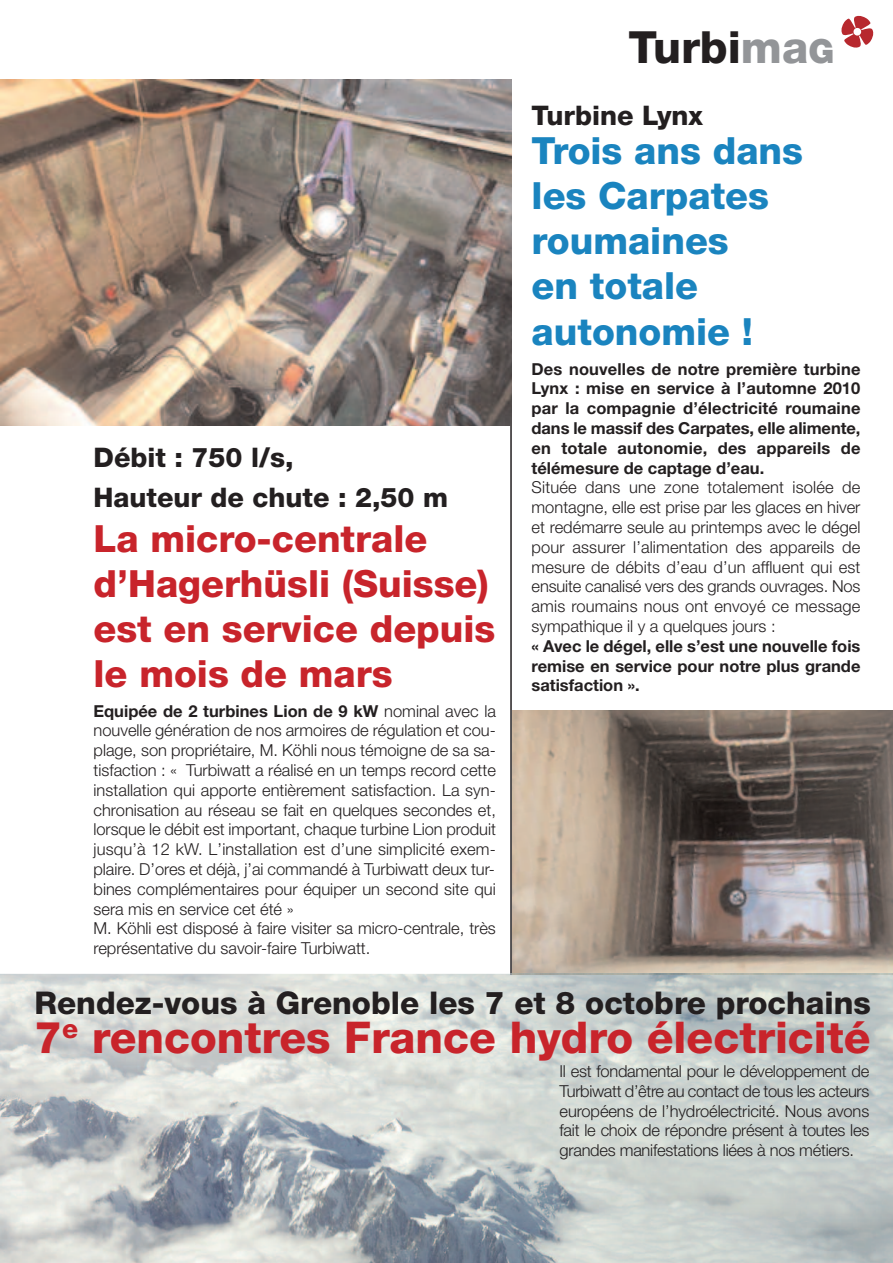
<style>
.page{position:relative;width:893px;height:1263px;background:#fff}
.page>*{position:absolute;margin:0;border:0;box-sizing:border-box;transform-origin:0 0}
.t1{font:800 44.4px "Helvetica Neue";color:#231f20}
.t2{font:800 43.8px "Helvetica Neue";color:#c8242b}
.t3{font:800 37.5px/45px "Helvetica Neue";color:#c8242b}
.t4{font:800 37.5px/45px "Helvetica Neue";color:#1a84bf}
.t5{font:800 31.35px "Helvetica Neue";color:#231f20}
.t6{font:800 27px/39.9px "Helvetica Neue";color:#231f20}
.t7{font:300 16.5px/19.8px "Helvetica Neue";color:#231f20;text-align:justify}
.t8{font:700 16.5px/19.8px "Helvetica Neue";color:#231f20;text-align:justify}
.s1{font-weight:700}
.s2{color:#939598}
.s3{font-weight:900;font-size:33.3px;color:#939598}
</style>
<div class="page">
<hr style="left:510px;top:79px;width:2px;height:895px;background:#231f20">
<img style="left:0;top:80px;width:512px;height:345px">
<img style="left:512px;top:711px;width:381px;height:263px">
<img style="left:0;top:974px;width:893px;height:289px">
<svg style="left:841px;top:15px;width:33px;height:33px"></svg>
<h3 class="t6" style="left:94px;top:439px;width:356px">Débit : 750 l/s,<br>Hauteur de chute : 2,50 m</h3>
<h3 class="t3" style="left:94px;top:519px;width:403px">La micro-centrale d’Hagerhüsli (Suisse) est en service depuis le mois de mars</h3>
<p class="t7" style="left:94px;top:702px;width:404px;text-align:left"><span class="s1">Equipée de 2 turbines Lion de 9 kW</span> nominal avec la nouvelle génération de nos armoires de régulation et cou&shy;plage, son propriétaire, M. Köhli nous témoigne de sa sa&shy;tisfaction : « Turbiwatt a réalisé en un temps record cette installation qui apporte entièrement satisfaction. La syn&shy;chronisation au réseau se fait en quelques secondes et, lorsque le débit est important, chaque turbine Lion produit jusqu’à 12 kW. L’installation est d’une simplicité exem&shy;plaire. D’ores et déjà, j’ai commandé à Turbiwatt deux tur&shy;bines complémentaires pour équiper un second site qui sera mis en service cet été »<br>M. Köhli est disposé à faire visiter sa micro-centrale, très représentative du savoir-faire Turbiwatt.</p>
<h1 class="t1" style="left:628px;top:31px;width:207px">Turbi<span class="s2">ma</span><span class="s3">G</span></h1>
<h3 class="t6" style="left:532px;top:97px;width:173px">Turbine Lynx</h3>
<h3 class="t4" style="left:532px;top:132px;width:273px">Trois ans dans les Carpates roumaines<br>en totale autonomie !</h3>
<p class="t8" style="left:532px;top:360px;width:330px">Des nouvelles de notre première turbine Lynx : mise en service à l’automne 2010 par la compagnie d’électricité roumaine dans le massif des Carpates, elle alimente, en totale autonomie, des appareils de télémesure de captage d’eau.</p>
<p class="t7" style="left:532px;top:479px;width:330px">Située dans une zone totalement isolée de montagne, elle est prise par les glaces en hiver et redémarre seule au printemps avec le dégel pour assurer l’alimentation des appareils de mesure de débits d’eau d’un affluent qui est ensuite canalisé vers des grands ouvrages. Nos amis roumains nous ont envoyé ce message sympathique il y a quelques jours :</p>
<p class="t8" style="left:532px;top:637px;width:330px">« Avec le dégel, elle s’est une nouvelle fois remise en service pour notre plus grande satisfaction ».</p>
<h3 class="t5" style="left:35px;top:991px;width:838px">Rendez-vous à Grenoble les 7 et 8 octobre prochains</h3>
<h2 class="t2" style="left:35px;top:1021px;width:838px">7<sup>e</sup> rencontres France hydro électricité</h2>
<p class="t7" style="left:560px;top:1063px;width:311px">Il est fondamental pour le développement de Turbiwatt d’être au contact de tous les acteurs européens de l’hydroélectricité. Nous avons fait le choix de répondre présent à toutes les grandes manifestations liées à nos métiers.</p>
</div>
